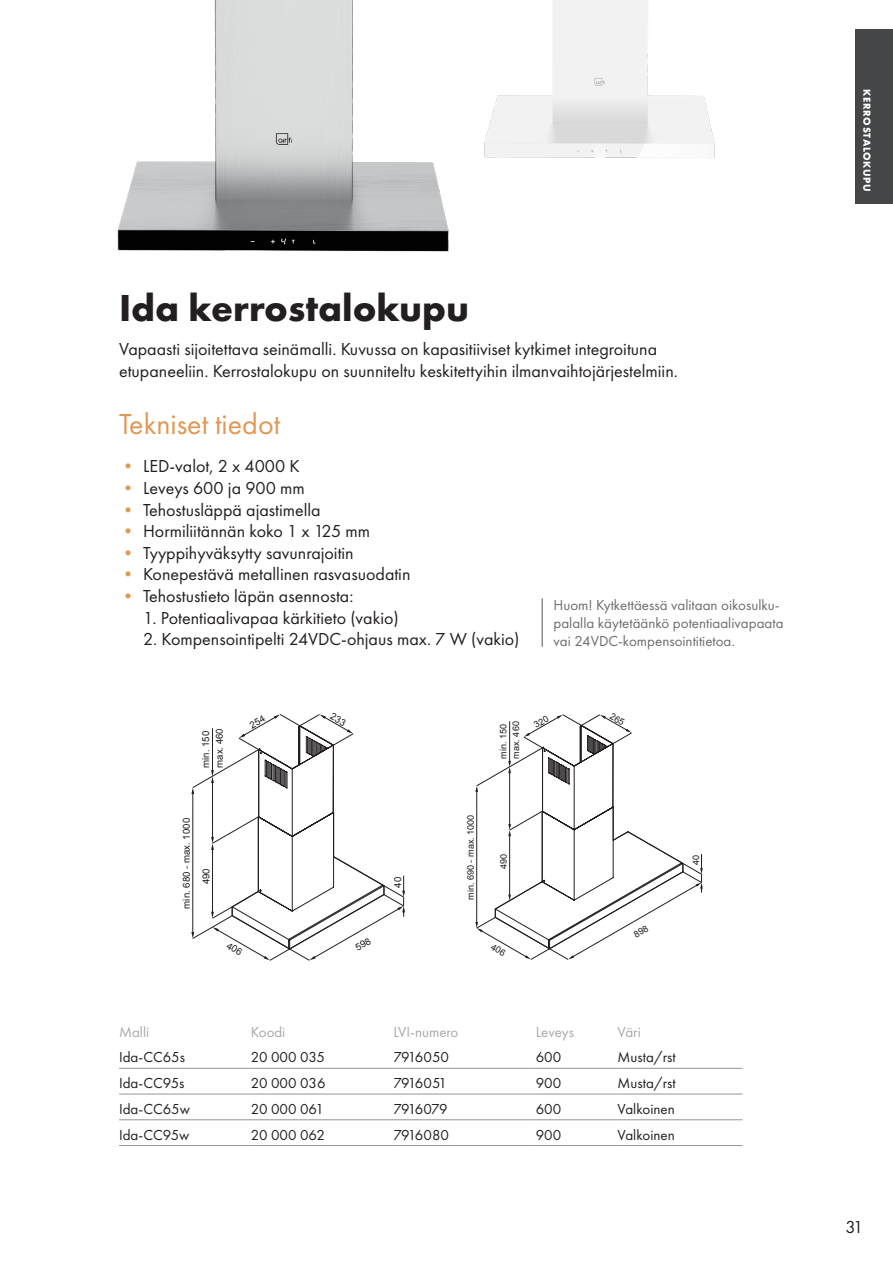
<style>
.page{position:relative;width:893px;height:1263px;background:#fff}
.page>*{position:absolute;margin:0;border:0;box-sizing:border-box;transform-origin:0 0}
.Heading_1{font:700 39px "Futura PT";color:#231f20}
.Heading_2{font:30px "Futura PT";color:#e19855}
.t1{font:18px/21.6px "Futura PT";color:#231f20}
.Taulukkoteksti_10_pt{font:15px "Futura PT";color:#231f20}
.Harmaa_nosto{font:15px/18px "Futura PT";color:#6c6d70}
.t2{font:15px "Futura PT";color:#a8a9ad}
.Taulukkoteksti_10_pt-2{font:15px "Futura PT";letter-spacing:-.025em;color:#231f20}
.Taulukkoteksti_10_pt-3{font:15px "Futura PT";letter-spacing:-.075em;color:#231f20}
.Taulukkoteksti_10_pt-4{font:15px "Futura PT";letter-spacing:-.05em;color:#231f20}
.t3{font:700 10.5px "Futura PT";letter-spacing:.07em;color:#fff}
.t4{font:9.6px/13.4px "Arial";color:#231f20}
.t5{font:9.15px/12.6px "Arial";color:#231f20}
.s1{color:#e19855}
</style>
<div class="page">
<hr style="left:119px;top:1068px;width:132px;height:1px;background:#939598">
<hr style="left:251px;top:1068px;width:142px;height:1px;background:#939598">
<hr style="left:393px;top:1068px;width:143px;height:1px;background:#939598">
<hr style="left:536px;top:1068px;width:82px;height:1px;background:#939598">
<hr style="left:618px;top:1068px;width:124px;height:1px;background:#939598">
<hr style="left:119px;top:1094px;width:132px;height:1px;background:#939598">
<hr style="left:251px;top:1094px;width:142px;height:1px;background:#939598">
<hr style="left:393px;top:1094px;width:143px;height:1px;background:#939598">
<hr style="left:536px;top:1094px;width:82px;height:1px;background:#939598">
<hr style="left:618px;top:1094px;width:124px;height:1px;background:#939598">
<hr style="left:119px;top:1119px;width:132px;height:1px;background:#939598">
<hr style="left:251px;top:1119px;width:142px;height:1px;background:#939598">
<hr style="left:393px;top:1119px;width:143px;height:1px;background:#939598">
<hr style="left:536px;top:1119px;width:82px;height:1px;background:#939598">
<hr style="left:618px;top:1119px;width:124px;height:1px;background:#939598">
<hr style="left:119px;top:1145px;width:132px;height:1px;background:#939598">
<hr style="left:251px;top:1145px;width:142px;height:1px;background:#939598">
<hr style="left:393px;top:1145px;width:143px;height:1px;background:#939598">
<hr style="left:536px;top:1145px;width:82px;height:1px;background:#939598">
<hr style="left:618px;top:1145px;width:124px;height:1px;background:#939598">
<img style="left:533px;top:0;width:182px;height:158px">
<img style="left:117px;top:0;width:416px;height:252px">
<hr style="left:542px;top:598px;width:1px;height:49px;background:#57585a">
<div style="left:856px;top:30px;width:37px;height:174px;background:#454647"></div>
<svg style="left:191px;top:714px;width:214px;height:247px"></svg>
<svg style="left:475px;top:714px;width:228px;height:245px"></svg>
<p class="Heading_1" style="left:119px;top:283px;width:351px">Ida kerrostalokupu</p>
<p class="t1" style="left:119px;top:338px;width:560px">Vapaasti sijoitettava seinämalli. Kuvussa on kapasitiiviset kytkimet integroituna etupaneeliin. Kerrostalokupu on suunniteltu keskitettyihin ilmanvaihtojärjestelmiin.</p>
<p class="Heading_2" style="left:119px;top:406px;width:163px">Tekniset tiedot</p>
<p class="t1" style="left:119px;top:455px;width:182px"><span class="s1">•</span> LED-valot, 2 x 4000 K</p>
<p class="t1" style="left:119px;top:477px;width:187px"><span class="s1">•</span> Leveys 600 ja 900 mm</p>
<p class="t1" style="left:119px;top:499px;width:203px"><span class="s1">•</span> Tehostusläppä ajastimella</p>
<p class="t1" style="left:119px;top:520px;width:252px"><span class="s1">•</span> Hormiliitännän koko 1 x 125 mm</p>
<p class="t1" style="left:119px;top:542px;width:236px"><span class="s1">•</span> Tyyppihyväksytty savunrajoitin</p>
<p class="t1" style="left:119px;top:563px;width:293px"><span class="s1">•</span> Konepestävä metallinen rasvasuodatin</p>
<p class="t1" style="left:119px;top:585px;width:236px"><span class="s1">•</span> Tehostustieto läpän asennosta:</p>
<p class="t1" style="left:143px;top:607px;width:257px">1. Potentiaalivapaa kärkitieto (vakio)</p>
<p class="t1" style="left:143px;top:628px;width:378px">2. Kompensointipelti 24VDC-ohjaus max. 7 W (vakio)</p>
<p class="t4" style="left:199px;top:768px;width:41px;rotate:-90deg">min. 051 m . xa 064</p>
<p class="t5" style="left:497px;top:759px;width:39px;rotate:-90deg">min. 051 m . xa 064</p>
<p class="Harmaa_nosto" style="left:553px;top:596px;width:232px">Huom! Kytkettäessä valitaan oikosulku&shy;palalla käytetäänkö potentiaalivapaata vai 24VDC-kompensointitietoa.</p>
<p class="t4" style="left:180px;top:909px;width:92px;rotate:-90deg">m i n . 086 - . xa 0001</p>
<p class="t4" style="left:180px;top:863px;width:10px;rotate:-90deg">m</p>
<p class="t4" style="left:199px;top:884px;width:18px;rotate:-90deg">094</p>
<p class="t4" style="left:391px;top:888px;width:12px;rotate:-90deg">04</p>
<p class="t5" style="left:464px;top:900px;width:87px;rotate:-90deg">m i n . 096 - . xa 0001</p>
<p class="t5" style="left:464px;top:857px;width:9px;rotate:-90deg">m</p>
<p class="t5" style="left:497px;top:869px;width:17px;rotate:-90deg">094</p>
<p class="t5" style="left:690px;top:865px;width:12px;rotate:-90deg">04</p>
<p class="t2" style="left:119px;top:1023px;width:32px">Malli</p>
<p class="t2" style="left:251px;top:1023px;width:36px">Koodi</p>
<p class="t2" style="left:393px;top:1023px;width:67px">LVI-numero</p>
<p class="t2" style="left:536px;top:1023px;width:40px">Leveys</p>
<p class="t2" style="left:618px;top:1023px;width:25px">Väri</p>
<p class="Taulukkoteksti_10_pt" style="left:119px;top:1048px;width:67px">Ida-CC65s</p>
<p class="Taulukkoteksti_10_pt" style="left:251px;top:1048px;width:76px">20 000 035</p>
<p class="Taulukkoteksti_10_pt-2" style="left:393px;top:1048px;width:57px">7916050</p>
<p class="Taulukkoteksti_10_pt" style="left:536px;top:1048px;width:27px">600</p>
<p class="Taulukkoteksti_10_pt" style="left:618px;top:1048px;width:59px">Musta/rst</p>
<p class="Taulukkoteksti_10_pt" style="left:119px;top:1074px;width:67px">Ida-CC95s</p>
<p class="Taulukkoteksti_10_pt" style="left:251px;top:1074px;width:76px">20 000 036</p>
<p class="Taulukkoteksti_10_pt-3" style="left:393px;top:1074px;width:55px">7916051</p>
<p class="Taulukkoteksti_10_pt" style="left:536px;top:1074px;width:27px">900</p>
<p class="Taulukkoteksti_10_pt" style="left:618px;top:1074px;width:59px">Musta/rst</p>
<p class="Taulukkoteksti_10_pt" style="left:119px;top:1100px;width:72px">Ida-CC65w</p>
<p class="Taulukkoteksti_10_pt" style="left:251px;top:1100px;width:75px">20 000 061</p>
<p class="Taulukkoteksti_10_pt-4" style="left:393px;top:1100px;width:56px">7916079</p>
<p class="Taulukkoteksti_10_pt" style="left:536px;top:1100px;width:27px">600</p>
<p class="Taulukkoteksti_10_pt" style="left:618px;top:1100px;width:59px">Valkoinen</p>
<p class="Taulukkoteksti_10_pt" style="left:119px;top:1125px;width:72px">Ida-CC95w</p>
<p class="Taulukkoteksti_10_pt" style="left:251px;top:1125px;width:76px">20 000 062</p>
<p class="Taulukkoteksti_10_pt-2" style="left:393px;top:1125px;width:57px">7916080</p>
<p class="Taulukkoteksti_10_pt" style="left:536px;top:1125px;width:27px">900</p>
<p class="Taulukkoteksti_10_pt" style="left:618px;top:1125px;width:59px">Valkoinen</p>
<p class="t3" style="left:874px;top:89px;width:105px;rotate:90deg">KERROSTALOKUPU</p>
<p class="t1" style="left:845px;top:1216px;width:19px">31</p>
</div>
